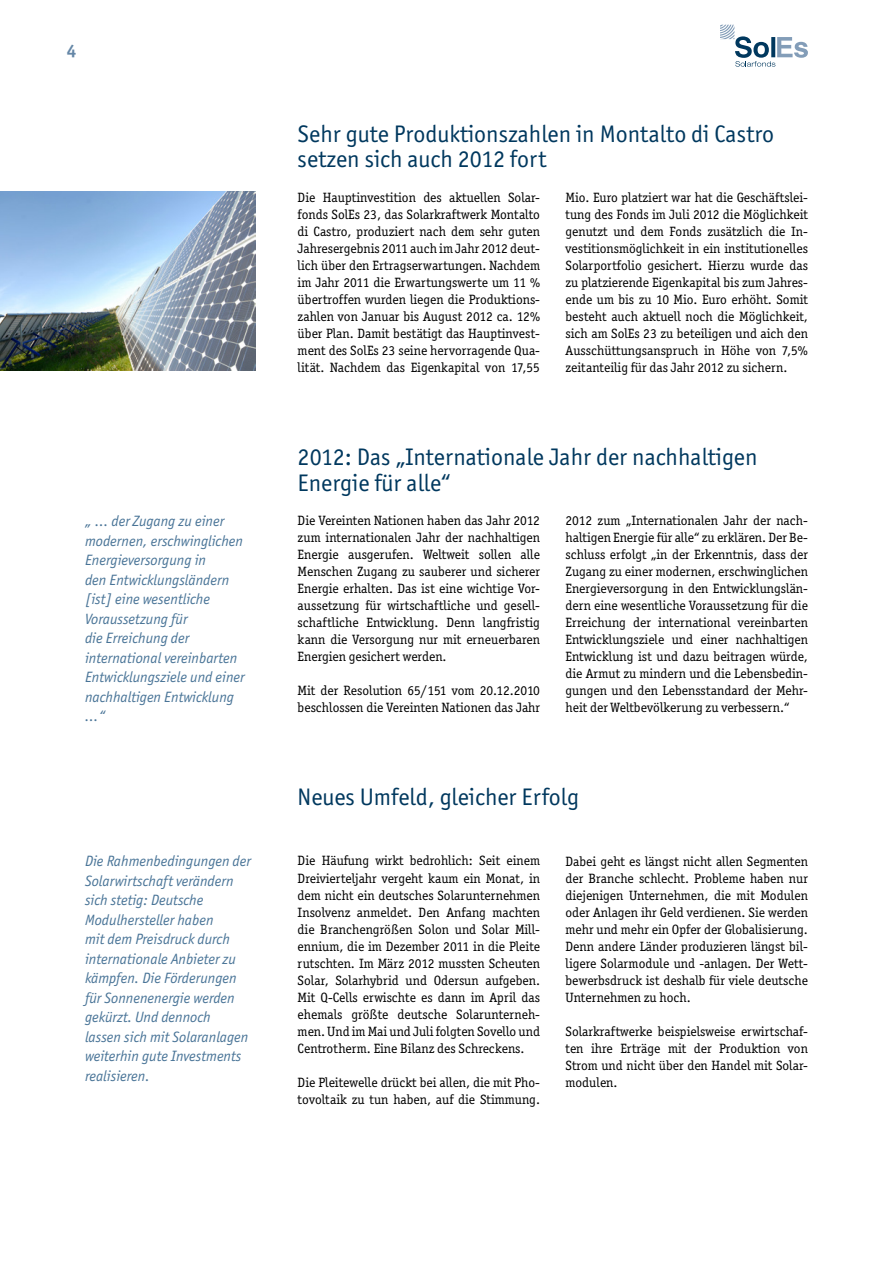
<style>
.page{position:relative;width:893px;height:1263px;background:#fff}
.page>*{position:absolute;margin:0;border:0;box-sizing:border-box;transform-origin:0 0}
.t1{font:24px/25.5px "Officina San ITC";color:#00385e}
.t2{font:700 18px "Officina San ITC";color:#6587a7}
.t3{font:italic 15px/19.5px "Officina San ITC";color:#497497}
.t4{font:13.5px/17px "Officina Ser ITC";color:#000;text-align:justify}
</style>
<div class="page">
<svg style="left:720px;top:25px;width:88px;height:42px"></svg>
<img style="left:0;top:191px;width:255px;height:180px">
<h2 class="t2" style="left:67px;top:40px;width:11px">4</h2>
<p class="t3" style="left:85px;top:511px;width:161px">„ … der Zugang zu einer modernen, erschwinglichen<br>Energieversorgung in<br>den Entwicklungsländern [ist] eine wesentliche<br>Voraussetzung für<br>die Erreichung der international vereinbarten<br>Entwicklungsziele und einer nachhaltigen Entwicklung …“</p>
<p class="t3" style="left:85px;top:851px;width:167px">Die Rahmenbedingungen der<br>Solarwirtschaft verändern sich stetig: Deutsche<br>Modulhersteller haben<br>mit dem Preisdruck durch internationale Anbieter zu kämpfen. Die Förderungen für Sonnenenergie werden gekürzt. Und dennoch<br>lassen sich mit Solaranlagen weiterhin gute Investments realisieren.</p>
<h1 class="t1" style="left:298px;top:121px;width:478px">Sehr gute Produktionszahlen in Montalto di Castro setzen sich auch 2012 fort</h1>
<p class="t4" style="left:298px;top:189px;width:244px">Die Hauptinvestition des aktuellen Solar&shy;fonds SolEs 23, das Solarkraftwerk Montalto di Castro, produziert nach dem sehr guten Jahresergebnis 2011 auch im Jahr 2012 deut&shy;lich über den Ertragserwartungen. Nachdem im Jahr 2011 die Erwartungswerte um 11 % übertroffen wurden liegen die Produktions&shy;zahlen von Januar bis August 2012 ca. 12% über Plan. Damit bestätigt das Hauptinvest&shy;ment des SolEs 23 seine hervorragende Qua&shy;lität. Nachdem das Eigenkapital von 17,55</p>
<p class="t4" style="left:566px;top:189px;width:244px">Mio. Euro platziert war hat die Geschäftslei&shy;tung des Fonds im Juli 2012 die Möglichkeit genutzt und dem Fonds zusätzlich die In&shy;vestitionsmöglichkeit in ein institutionelles Solarportfolio gesichert. Hierzu wurde das zu platzierende Eigenkapital bis zum Jahres&shy;ende um bis zu 10 Mio. Euro erhöht. Somit besteht auch aktuell noch die Möglichkeit, sich am SolEs 23 zu beteiligen und aich den Ausschüttungsanspruch in Höhe von 7,5% zeitanteilig für das Jahr 2012 zu sichern.</p>
<h1 class="t1" style="left:298px;top:444px;width:461px">2012: Das „Internationale Jahr der nachhaltigen<br>Energie für alle“</h1>
<p class="t4" style="left:298px;top:512px;width:244px">Die Vereinten Nationen haben das Jahr 2012 zum internationalen Jahr der nachhaltigen Energie ausgerufen. Weltweit sollen alle Menschen Zugang zu sauberer und sicherer Energie erhalten. Das ist eine wichtige Vor&shy;aussetzung für wirtschaftliche und gesell&shy;schaftliche Entwicklung. Denn langfristig kann die Versorgung nur mit erneuerbaren Energien gesichert werden.</p>
<p class="t4" style="left:298px;top:682px;width:244px">Mit der Resolution 65/151 vom 20.12.2010 beschlossen die Vereinten Nationen das Jahr</p>
<p class="t4" style="left:566px;top:512px;width:244px">2012 zum „Internationalen Jahr der nach&shy;haltigen Energie für alle“ zu erklären. Der Be&shy;schluss erfolgt „in der Erkenntnis, dass der Zugang zu einer modernen, erschwinglichen Energieversorgung in den Entwicklungslän&shy;dern eine wesentliche Voraussetzung für die Erreichung der international vereinbarten Entwicklungsziele und einer nachhaltigen Entwicklung ist und dazu beitragen würde, die Armut zu mindern und die Lebensbedin&shy;gungen und den Lebensstandard der Mehr&shy;heit der Weltbevölkerung zu verbessern.“</p>
<h1 class="t1" style="left:298px;top:784px;width:283px">Neues Umfeld, gleicher Erfolg</h1>
<p class="t4" style="left:298px;top:852px;width:244px">Die Häufung wirkt bedrohlich: Seit einem Dreivierteljahr vergeht kaum ein Monat, in dem nicht ein deutsches Solarunternehmen Insolvenz anmeldet. Den Anfang machten die Branchengrößen Solon und Solar Mill&shy;ennium, die im Dezember 2011 in die Pleite rutschten. Im März 2012 mussten Scheuten Solar, Solarhybrid und Odersun aufgeben.<br>Mit Q-Cells erwischte es dann im April das ehemals größte deutsche Solarunterneh&shy;men. Und im Mai und Juli folgten Sovello und Centrotherm. Eine Bilanz des Schreckens.</p>
<p class="t4" style="left:298px;top:1073px;width:244px">Die Pleitewelle drückt bei allen, die mit Pho&shy;tovoltaik zu tun haben, auf die Stimmung.</p>
<p class="t4" style="left:566px;top:852px;width:244px">Dabei geht es längst nicht allen Segmenten der Branche schlecht. Probleme haben nur diejenigen Unternehmen, die mit Modulen oder Anlagen ihr Geld verdienen. Sie werden mehr und mehr ein Opfer der Globalisierung.<br>Denn andere Länder produzieren längst bil&shy;ligere Solarmodule und -anlagen. Der Wett&shy;bewerbsdruck ist deshalb für viele deutsche Unternehmen zu hoch.</p>
<p class="t4" style="left:566px;top:1022px;width:244px">Solarkraftwerke beispielsweise erwirtschaf&shy;ten ihre Erträge mit der Produktion von Strom und nicht über den Handel mit Solar&shy;modulen.</p>
</div>
